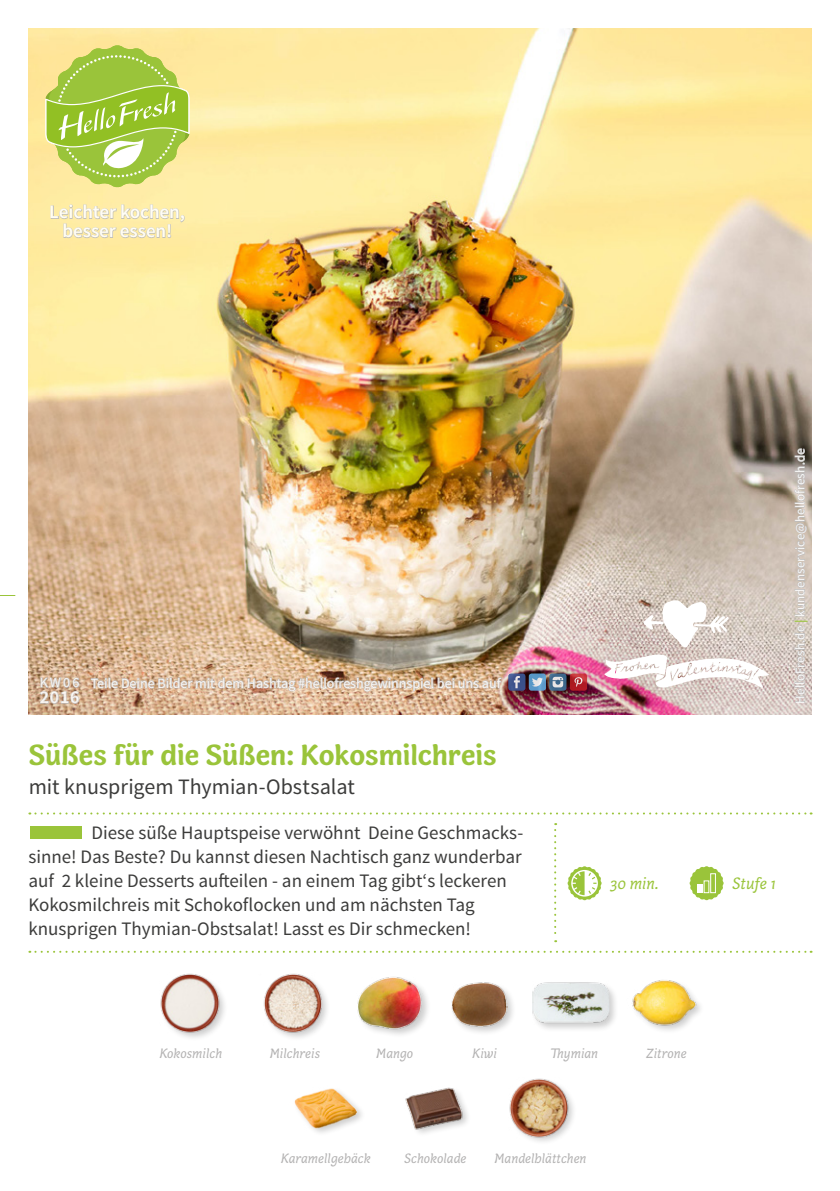
<style>
.page{position:relative;width:840px;height:1191px;background:#fff}
.page>*{position:absolute;margin:0;border:0;box-sizing:border-box;transform-origin:0 0}
.FRONT_Recipe_Title{font:700 30px "Capucine Basic";letter-spacing:-.005em;color:#9ac43a}
.FRONT_Recipe_Subtitl{font:22px "Source Sans Pro";letter-spacing:-.005em;color:#3c3c3b}
.FRONT___BACK_Running{font:19px/24px "Source Sans Pro";color:#3c3c3b}
.t1{font:600 19px/19px "Source Sans Pro";color:#fff;text-align:center}
.t2{font:600 18px "Source Sans Pro";color:#fff}
.FRONT_Icons{font:italic 17px "Capucine Basic";color:#9ac43a}
.FRONT_ingredients{font:italic 14px "Capucine Basic";color:#b3b2b2}
.t3{font:14px "Source Sans Pro";color:#fff}
.t4{font:13px "Source Sans Pro";letter-spacing:.02em;color:#fff}
.s1{font-weight:700;color:#9ac43a}
</style>
<div class="page">
<img style="left:28px;top:28px;width:783px;height:686px">
<svg style="left:567px;top:866px;width:34px;height:34px"></svg>
<svg style="left:689px;top:866px;width:34px;height:34px"></svg>
<div style="left:710px;top:873px;width:5px;height:20px;border:1px solid #fff"></div>
<svg style="left:604px;top:654px;width:164px;height:33px"></svg>
<svg style="left:643px;top:600px;width:85px;height:47px"></svg>
<svg style="left:29px;top:812px;width:782px;height:2px"></svg>
<svg style="left:554px;top:823px;width:2px;height:119px"></svg>
<svg style="left:29px;top:950px;width:782px;height:2px"></svg>
<svg style="left:39px;top:668px;width:41px;height:36px"></svg>
<svg style="left:50px;top:204px;width:135px;height:48px"></svg>
<img style="left:90px;top:673px;width:412px;height:24px">
<svg style="left:508px;top:673px;width:17px;height:17px"></svg>
<svg style="left:513px;top:676px;width:6px;height:12px"></svg>
<svg style="left:549px;top:673px;width:17px;height:17px"></svg>
<svg style="left:552px;top:677px;width:11px;height:10px"></svg>
<svg style="left:528px;top:673px;width:17px;height:17px"></svg>
<svg style="left:531px;top:677px;width:11px;height:9px"></svg>
<svg style="left:569px;top:673px;width:17px;height:17px"></svg>
<svg style="left:574px;top:677px;width:8px;height:10px"></svg>
<svg style="left:0;top:595px;width:15px;height:1px"></svg>
<svg style="left:45px;top:45px;width:144px;height:143px"></svg>
<svg style="left:793px;top:625px;width:12px;height:78px"></svg>
<svg style="left:793px;top:447px;width:13px;height:170px"></svg>
<div style="left:30px;top:826px;width:52px;height:12px;background:#9ac43a"></div>
<img style="left:405px;top:1087px;width:63px;height:46px">
<img style="left:509px;top:1078px;width:65px;height:64px">
<img style="left:160px;top:973px;width:65px;height:65px">
<img style="left:263px;top:973px;width:64px;height:65px">
<div style="left:357px;top:975px;width:74px;height:62px;background:#000;opacity:.2"></div>
<img style="left:357px;top:975px;width:66px;height:62px">
<div style="left:449px;top:981px;width:68px;height:55px;background:#000;opacity:.2"></div>
<img style="left:451px;top:981px;width:56px;height:51px">
<div style="left:531px;top:982px;width:88px;height:51px;background:#000;opacity:.2"></div>
<img style="left:532px;top:982px;width:77px;height:51px">
<img style="left:294px;top:1088px;width:68px;height:45px">
<img style="left:632px;top:980px;width:68px;height:51px">
<p class="t1" style="left:50px;top:203px;width:137px">Leichter kochen, besser essen!</p>
<p class="t3" style="left:40px;top:674px;width:41px">KW06</p>
<p class="t2" style="left:40px;top:686px;width:41px">2016</p>
<p class="t3" style="left:91px;top:674px;width:411px">Teile Deine Bilder mit dem Hashtag #hellofreshgewinnspiel bei uns auf</p>
<p class="FRONT_Recipe_Title" style="left:29px;top:731px;width:469px">Süßes für die Süßen: Kokosmilchreis</p>
<p class="FRONT_Recipe_Subtitl" style="left:29px;top:772px;width:327px">mit knusprigem Thymian-Obstsalat</p>
<p class="FRONT___BACK_Running" style="left:28px;top:820px;width:496px;text-indent:63px">Diese süße Hauptspeise verwöhnt Deine Geschmacks&shy;sinne! Das Beste? Du kannst diesen Nachtisch ganz wunderbar auf 2 kleine Desserts aufteilen - an einem Tag gibt‘s leckeren Kokosmilchreis mit Schokoflocken und am nächsten Tag knusprigen Thymian-Obstsalat! Lasst es Dir schmecken!</p>
<p class="t4" style="left:791px;top:703px;width:257px;rotate:-90deg">HelloFresh.de <span class="s1">|</span> kundenservice@hellofresh.de</p>
<p class="FRONT_Icons" style="left:609px;top:871px;width:50px">30 min.</p>
<p class="FRONT_Icons" style="left:731px;top:871px;width:45px">Stufe 1</p>
<p class="FRONT_ingredients" style="left:159px;top:1042px;width:64px">Kokosmilch</p>
<p class="FRONT_ingredients" style="left:270px;top:1042px;width:52px">Milchreis</p>
<p class="FRONT_ingredients" style="left:376px;top:1042px;width:39px">Mango</p>
<p class="FRONT_ingredients" style="left:472px;top:1042px;width:26px">Kiwi</p>
<p class="FRONT_ingredients" style="left:550px;top:1042px;width:49px">Thymian</p>
<p class="FRONT_ingredients" style="left:645px;top:1042px;width:42px">Zitrone</p>
<p class="FRONT_ingredients" style="left:281px;top:1148px;width:91px">Karamellgebäck</p>
<p class="FRONT_ingredients" style="left:404px;top:1148px;width:64px">Schokolade</p>
<p class="FRONT_ingredients" style="left:494px;top:1148px;width:94px">Mandelblättchen</p>
</div>
